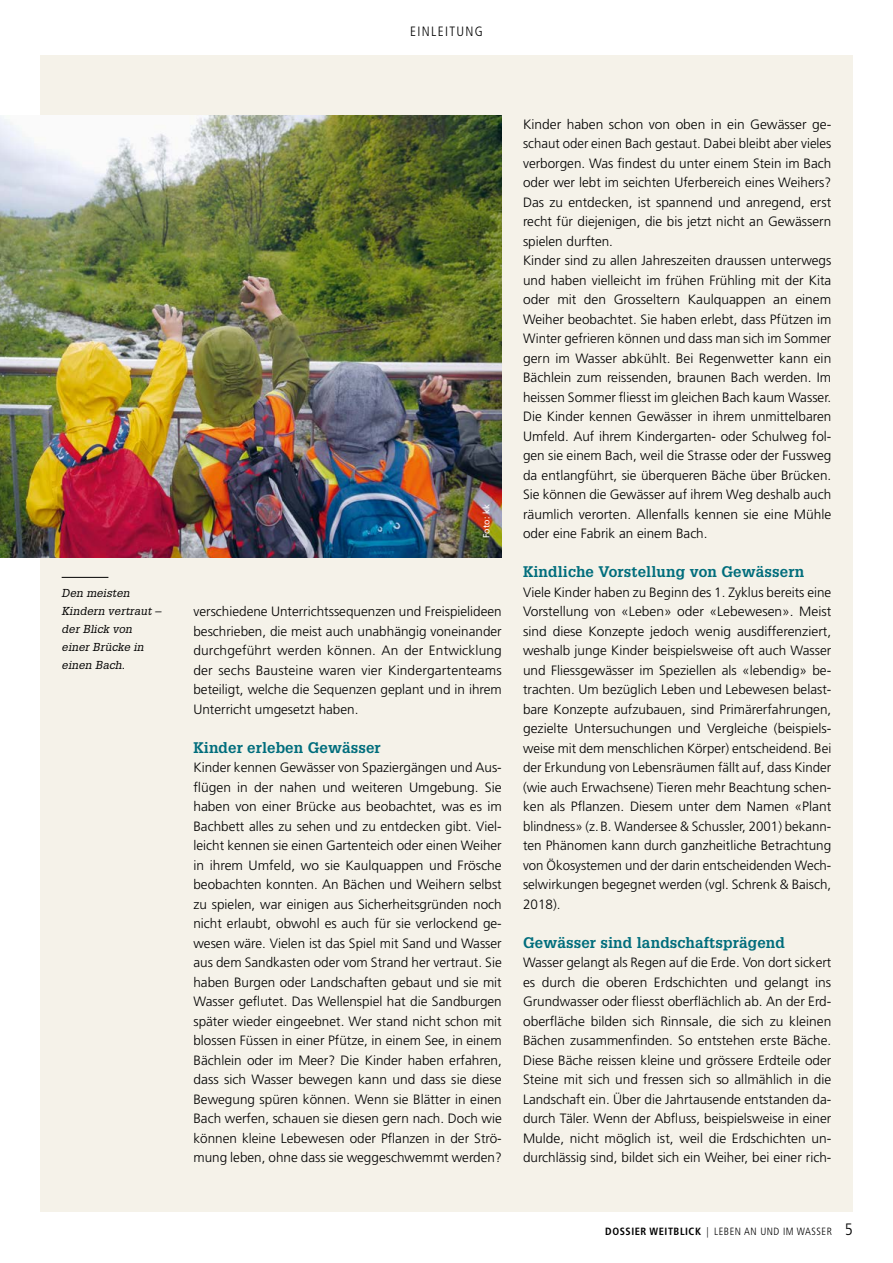
<style>
.page{position:relative;width:893px;height:1263px;background:#fff}
.page>*{position:absolute;margin:0;border:0;box-sizing:border-box;transform-origin:0 0}
._03_Zwischentitel{font:700 15px "Glypha LT Std";letter-spacing:.01em;color:#006d7c}
._05_Grundtext{font:300 13.5px/19.5px "Frutiger LT Std";color:#000;text-align:justify}
._00_Rubrik{font:300 condensed 13.5px "Frutiger LT Std";letter-spacing:.1em;color:#000}
._07_Bildlegende{font:italic 11.25px/18px "Glypha LT Std";letter-spacing:.01em;color:#000}
.t1{font:300 condensed 10.5px "Frutiger LT Std";letter-spacing:.05em;color:#000}
._09_Fotohinweis{font:9px "Frutiger LT Std";color:#fff}
.s1{font-weight:700}
.s2{font-size:16.5px}
</style>
<div class="page">
<div style="left:40px;top:55px;width:813px;height:1157px;background:#f5f2e9"></div>
<hr style="left:62px;top:577px;width:46px;height:1px;background:#000">
<img style="left:0;top:116px;width:502px;height:442px">
<p class="_00_Rubrik" style="left:410px;top:23px;width:74px">EINLEITUNG</p>
<p class="_07_Bildlegende" style="left:62px;top:584px;width:101px">Den meisten<br>Kindern vertraut – der Blick von einer Brücke in einen Bach.</p>
<p class="_09_Fotohinweis" style="left:481px;top:538px;width:36px;rotate:-90deg">Foto: kk</p>
<p class="_05_Grundtext" style="left:193px;top:602px;width:310px">verschiedene Unterrichtssequenzen und Freispielideen beschrieben, die meist auch unabhängig voneinander durchgeführt werden können. An der Entwicklung der sechs Bausteine waren vier Kindergartenteams beteiligt, welche die Sequenzen geplant und in ihrem Unterricht umgesetzt haben.</p>
<p class="_03_Zwischentitel" style="left:193px;top:738px;width:189px">Kinder erleben Gewässer</p>
<p class="_05_Grundtext" style="left:193px;top:758px;width:310px">Kinder kennen Gewässer von Spaziergängen und Aus&shy;flügen in der nahen und weiteren Umgebung. Sie haben von einer Brücke aus beobachtet, was es im Bachbett alles zu sehen und zu entdecken gibt. Viel&shy;leicht kennen sie einen Gartenteich oder einen Weiher in ihrem Umfeld, wo sie Kaulquappen und Frösche beobachten konnten. An Bächen und Weihern selbst zu spielen, war einigen aus Sicherheitsgründen noch nicht erlaubt, obwohl es auch für sie verlockend ge&shy;wesen wäre. Vielen ist das Spiel mit Sand und Wasser aus dem Sandkasten oder vom Strand her vertraut. Sie haben Burgen oder Landschaften gebaut und sie mit Wasser geflutet. Das Wellenspiel hat die Sandburgen später wieder eingeebnet. Wer stand nicht schon mit blossen Füssen in einer Pfütze, in einem See, in einem Bächlein oder im Meer? Die Kinder haben erfahren, dass sich Wasser bewegen kann und dass sie diese Bewegung spüren können. Wenn sie Blätter in einen Bach werfen, schauen sie diesen gern nach. Doch wie können kleine Lebewesen oder Pflanzen in der Strö&shy;mung leben, ohne dass sie weggeschwemmt werden?</p>
<p class="_05_Grundtext" style="left:523px;top:114px;width:310px">Kinder haben schon von oben in ein Gewässer ge&shy;schaut oder einen Bach gestaut. Dabei bleibt aber vieles verborgen. Was findest du unter einem Stein im Bach oder wer lebt im seichten Uferbereich eines Weihers?<br>Das zu entdecken, ist spannend und anregend, erst recht für diejenigen, die bis jetzt nicht an Gewässern spielen durften.</p>
<p class="_05_Grundtext" style="left:523px;top:251px;width:310px">Kinder sind zu allen Jahreszeiten draussen unterwegs und haben vielleicht im frühen Frühling mit der Kita oder mit den Grosseltern Kaulquappen an einem Weiher beobachtet. Sie haben erlebt, dass Pfützen im Winter gefrieren können und dass man sich im Sommer gern im Wasser abkühlt. Bei Regenwetter kann ein Bächlein zum reissenden, braunen Bach werden. Im heissen Sommer fliesst im gleichen Bach kaum Wasser.<br>Die Kinder kennen Gewässer in ihrem unmittelbaren Umfeld. Auf ihrem Kindergarten- oder Schulweg fol&shy;gen sie einem Bach, weil die Strasse oder der Fussweg da entlangführt, sie überqueren Bäche über Brücken.<br>Sie können die Gewässer auf ihrem Weg deshalb auch räumlich verorten. Allenfalls kennen sie eine Mühle oder eine Fabrik an einem Bach.</p>
<p class="_03_Zwischentitel" style="left:523px;top:563px;width:283px">Kindliche Vorstellung von Gewässern</p>
<p class="_05_Grundtext" style="left:523px;top:582px;width:310px">Viele Kinder haben zu Beginn des 1. Zyklus bereits eine Vorstellung von «Leben» oder «Lebewesen». Meist sind diese Konzepte jedoch wenig ausdifferenziert, weshalb junge Kinder beispielsweise oft auch Wasser und Fliessgewässer im Speziellen als «lebendig» be&shy;trachten. Um bezüglich Leben und Lebewesen belast&shy;bare Konzepte aufzubauen, sind Primärerfahrungen, gezielte Untersuchungen und Vergleiche (beispiels&shy;weise mit dem menschlichen Körper) entscheidend. Bei der Erkundung von Lebensräumen fällt auf, dass Kinder (wie auch Erwachsene) Tieren mehr Beachtung schen&shy;ken als Pflanzen. Diesem unter dem Namen «Plant blindness» (z.B. Wandersee &amp; Schussler, 2001) bekann&shy;ten Phänomen kann durch ganzheitliche Betrachtung von Ökosystemen und der darin entscheidenden Wech&shy;selwirkungen begegnet werden (vgl. Schrenk &amp; Baisch, 2018).</p>
<p class="_03_Zwischentitel" style="left:523px;top:933px;width:263px">Gewässer sind landschaftsprägend</p>
<p class="_05_Grundtext" style="left:523px;top:953px;width:310px">Wasser gelangt als Regen auf die Erde. Von dort sickert es durch die oberen Erdschichten und gelangt ins Grundwasser oder fliesst oberflächlich ab. An der Erd&shy;oberfläche bilden sich Rinnsale, die sich zu kleinen Bächen zusammenfinden. So entstehen erste Bäche.<br>Diese Bäche reissen kleine und grössere Erdteile oder Steine mit sich und fressen sich so allmählich in die Landschaft ein. Über die Jahrtausende entstanden da&shy;durch Täler. Wenn der Abfluss, beispielsweise in einer Mulde, nicht möglich ist, weil die Erdschichten un&shy;durchlässig sind, bildet sich ein Weiher, bei einer rich-</p>
<p class="t1" style="left:605px;top:1226px;width:249px"><span class="s1">DOSSIER WEITBLICK</span> | LEBEN AN UND IM WASSER <span class="s2">5</span></p>
</div>
